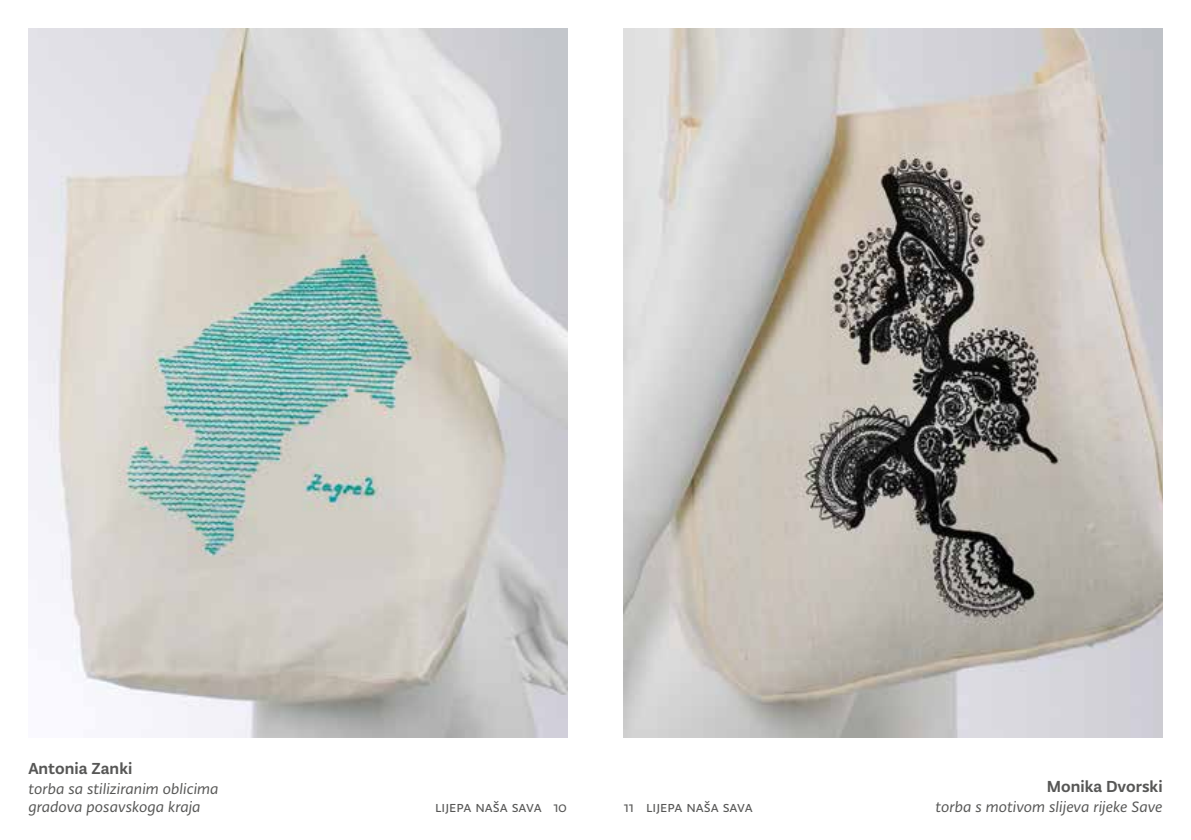
<style>
.page{position:relative;width:1191px;height:840px;background:#fff}
.page>*{position:absolute;margin:0;border:0;box-sizing:border-box;transform-origin:0 0}
.t1{font:500 17px "Typonine Sans LC";color:#575756}
.t2{font:italic 16px/18px "Typonine Sans LC";color:#575756}
.t3{font:16px "Typonine Sans LC";color:#575756}
.s1{font-size:15px}
</style>
<div class="page">
<img style="left:624px;top:28px;width:538px;height:709px">
<img style="left:28px;top:28px;width:539px;height:709px">
<p class="t1" style="left:28px;top:757px;width:105px">Antonia Zanki</p>
<p class="t2" style="left:28px;top:778px;width:192px">torba sa stiliziranim oblicima gradova posavskoga kraja</p>
<p class="t3" style="left:435px;top:796px;width:133px">lijepa naša sava <span class="s1">10</span></p>
<p class="t3" style="left:624px;top:796px;width:130px"><span class="s1">11</span> lijepa naša sava</p>
<p class="t1" style="left:1047px;top:775px;width:117px">Monika Dvorski</p>
<p class="t2" style="left:935px;top:796px;width:229px">torba s motivom slijeva rijeke Save</p>
</div>
